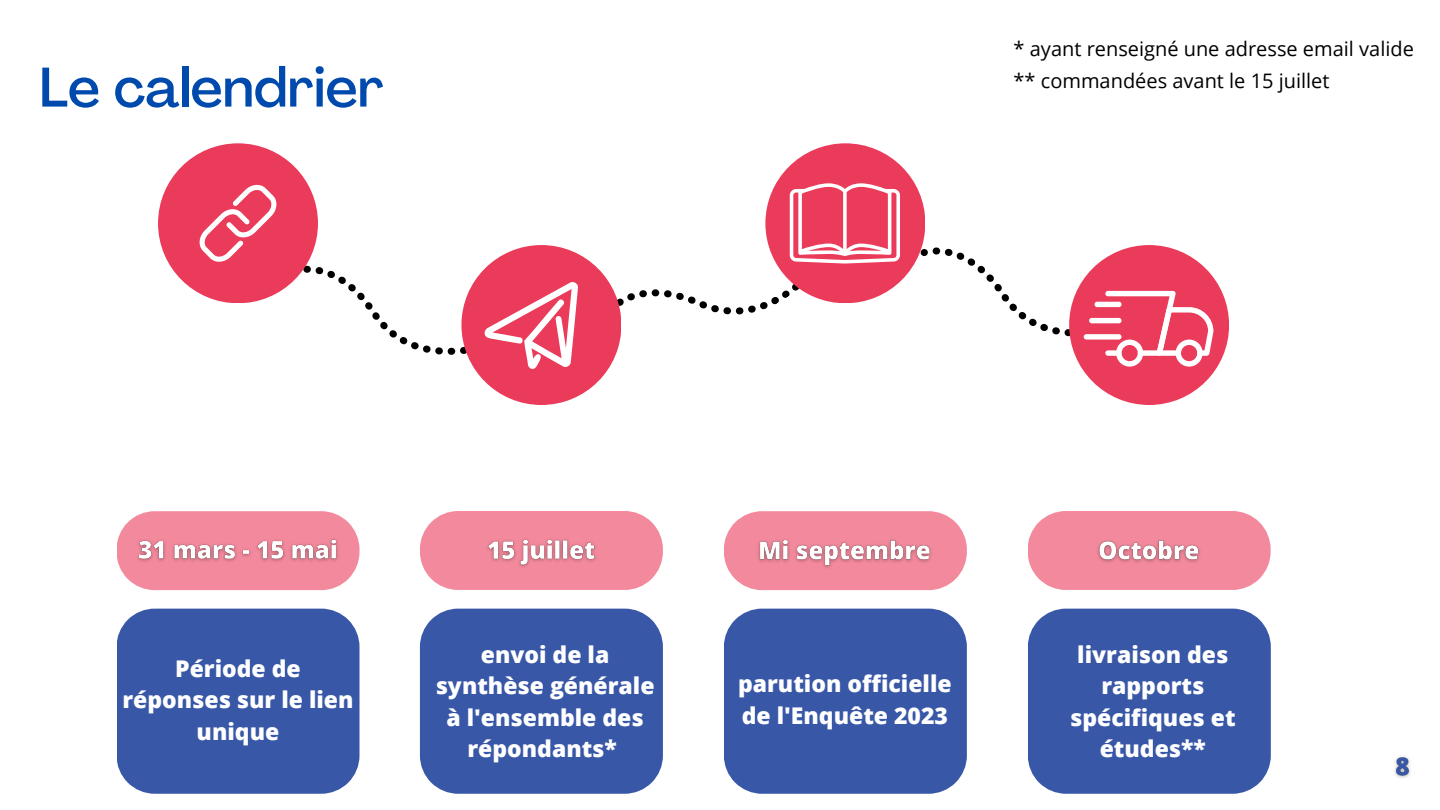
<style>
.page{position:relative;width:1440px;height:810px;background:#fff}
.page>*{position:absolute;margin:0;border:0;box-sizing:border-box;transform-origin:0 0}
.t1{font:500 55px "Agrandir";color:#004aad}
.t2{font:800 23px/31.5px "Open Sans";color:#fff;text-align:center}
.t3{font:20px "Open Sans";color:#000}
</style>
<div class="page">
<div style="left:158px;top:143px;width:160px;height:160px;background:#eb3b5a;border-radius:50%"></div>
<div style="left:461px;top:245px;width:160px;height:160px;background:#eb3b5a;border-radius:50%"></div>
<div style="left:765px;top:143px;width:160px;height:160px;background:#eb3b5a;border-radius:50%"></div>
<div style="left:1069px;top:245px;width:160px;height:160px;background:#eb3b5a;border-radius:50%"></div>
<div style="left:117px;top:609px;width:243px;height:185px;background:#3857a7"></div>
<svg style="left:117px;top:511px;width:243px;height:79px;background:#f499a9"></svg>
<svg style="left:420px;top:511px;width:243px;height:79px;background:#f494a5"></svg>
<svg style="left:724px;top:511px;width:243px;height:79px;background:#f497a7"></svg>
<svg style="left:1028px;top:511px;width:243px;height:79px;background:#f493a4"></svg>
<div style="left:420px;top:609px;width:243px;height:185px;background:#3857a7"></div>
<div style="left:724px;top:609px;width:243px;height:185px;background:#3857a7"></div>
<div style="left:1028px;top:609px;width:243px;height:185px;background:#3857a7"></div>
<svg style="left:199px;top:184px;width:78px;height:78px"></svg>
<svg style="left:291px;top:183px;width:609px;height:193px"></svg>
<svg style="left:920px;top:248px;width:293px;height:119px"></svg>
<img style="left:132px;top:529px;width:212px;height:45px">
<img style="left:482px;top:528px;width:120px;height:46px">
<img style="left:753px;top:529px;width:184px;height:45px">
<img style="left:1093px;top:529px;width:112px;height:45px">
<img style="left:1394px;top:756px;width:17px;height:22px">
<h1 class="t1" style="left:39px;top:65px;width:346px">Le calendrier</h1>
<p class="t3" style="left:1014px;top:35px;width:402px">* ayant renseigné une adresse email valide</p>
<p class="t3" style="left:1014px;top:67px;width:317px">** commandées avant le 15 juillet</p>
<p class="t2" style="left:122px;top:652px;width:233px">Période de réponses sur le lien unique</p>
<p class="t2" style="left:436px;top:638px;width:220px">envoi de la synthèse générale à l'ensemble des répondants*</p>
<p class="t2" style="left:738px;top:668px;width:215px;text-align:left">parution officielle de l'Enquête 2023</p>
<p class="t2" style="left:1070px;top:638px;width:167px">livraison des rapports spécifiques et études**</p>
</div>
